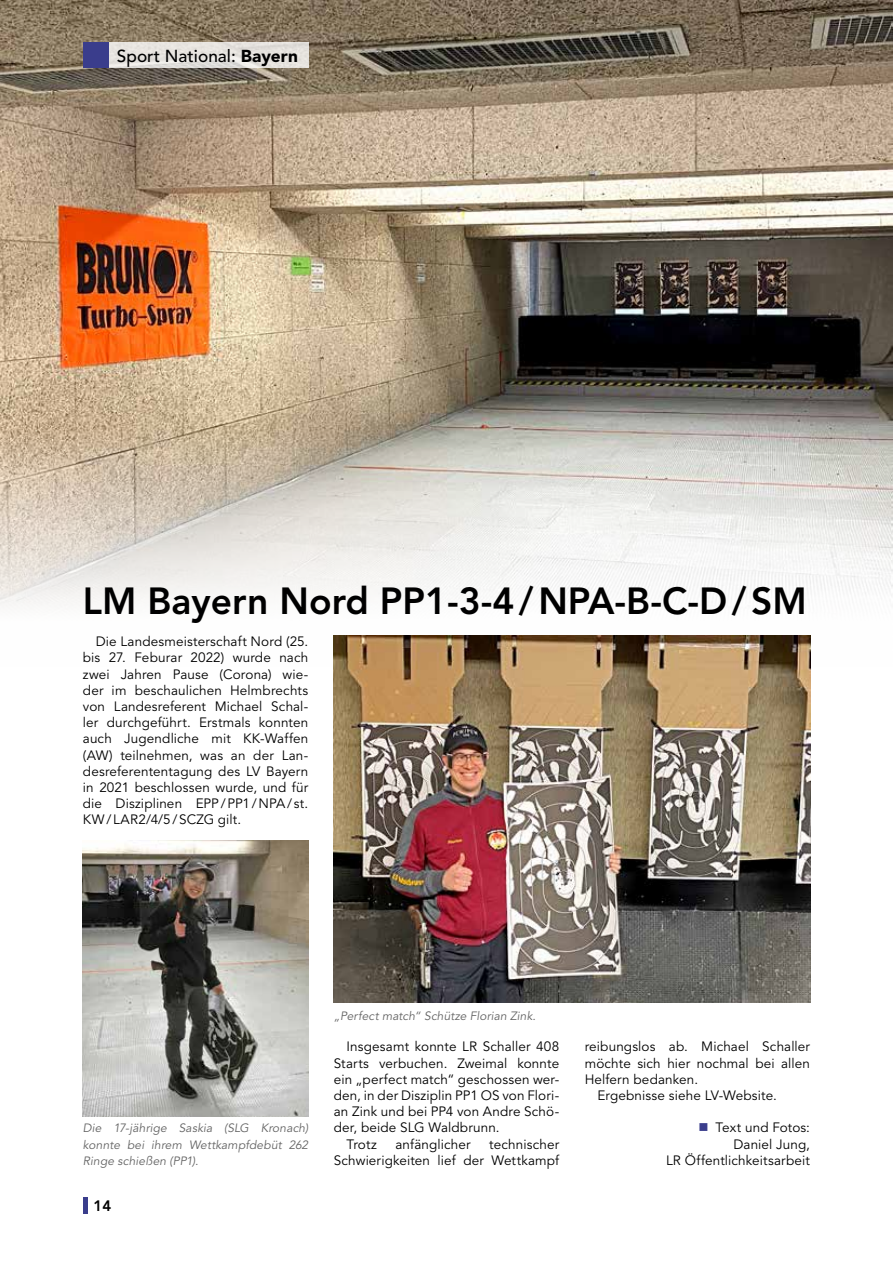
<style>
.page{position:relative;width:893px;height:1263px;background:#fff}
.page>*{position:absolute;margin:0;border:0;box-sizing:border-box;transform-origin:0 0}
.t1{font:800 37.5px "Avenir LT Std";color:#000}
.t2{font:500 17.25px "Avenir LT Std";color:#000}
.t3{font:800 15px "Avenir LT Std";color:#000}
.t4{font:13.5px/16.2px "Avenir LT Std";letter-spacing:.01em;color:#000;text-align:right}
.t5{font:italic 12px/16.2px "Avenir LT Std";letter-spacing:.01em;color:#636363;text-align:justify}
.s1{font-weight:900}
.s2{color:#3a3d8c}
</style>
<div class="page">
<hr style="left:83px;top:1197px;width:4px;height:16px;background:#3a3d8c">
<img style="left:0;top:0;width:893px;height:666px">
<svg style="left:108px;top:43px;width:201px;height:25px;fill:#e6e3de"></svg>
<div style="left:83px;top:43px;width:25px;height:25px;background:#3a3d8c"></div>
<img style="left:334px;top:636px;width:476px;height:367px">
<img style="left:83px;top:841px;width:225px;height:275px">
<p class="t2" style="left:117px;top:46px;width:183px">Sport National: <span class="s1">Bayern</span></p>
<h1 class="t1" style="left:83px;top:579px;width:725px">LM Bayern Nord PP1-3-4/NPA-B-C-D/SM</h1>
<p class="t4" style="left:83px;top:634px;width:227px;text-align:justify;text-indent:13px">Die Landesmeisterschaft Nord (25. bis 27. Feburar 2022) wurde nach zwei Jahren Pause (Corona) wie&shy;der im beschaulichen Helmbrechts von Landesreferent Michael Schal&shy;ler durchgeführt. Erstmals konnten auch Jugendliche mit KK-Waffen (AW) teilnehmen, was an der Lan&shy;desreferententagung des LV Bayern in 2021 beschlossen wurde, und für die Disziplinen EPP/PP1/NPA/ st.<br>KW/LAR2/4/5/SCZG gilt.</p>
<p class="t5" style="left:83px;top:1120px;width:227px">Die 17-jährige Saskia (SLG Kronach) konnte bei ihrem Wettkampfdebüt 262<br>Ringe schießen (PP1).</p>
<p class="t3" style="left:94px;top:1197px;width:19px">14</p>
<p class="t5" style="left:334px;top:1008px;width:204px">„Perfect match“ Schütze Florian Zink.</p>
<p class="t4" style="left:347px;top:1039px;width:214px">Insgesamt konnte LR Schaller 408</p>
<p class="t4" style="left:334px;top:1055px;width:227px">Starts verbuchen. Zweimal konnte</p>
<p class="t4" style="left:334px;top:1071px;width:227px">ein „perfect match“ geschossen wer-</p>
<p class="t4" style="left:334px;top:1087px;width:227px">den, in der Disziplin PP1 OS von Flori-</p>
<p class="t4" style="left:334px;top:1104px;width:227px">an Zink und bei PP4 von Andre Schö-</p>
<p class="t4" style="left:334px;top:1120px;width:167px">der, beide SLG Waldbrunn.</p>
<p class="t4" style="left:347px;top:1136px;width:32px">Trotz</p>
<p class="t4" style="left:395px;top:1136px;width:77px">anfänglicher</p>
<p class="t4" style="left:334px;top:1136px;width:227px">technischer<br>Schwierigkeiten lief der Wettkampf</p>
<p class="t4" style="left:585px;top:1039px;width:227px">reibungslos ab. Michael Schaller</p>
<p class="t4" style="left:585px;top:1055px;width:227px">möchte sich hier nochmal bei allen</p>
<p class="t4" style="left:585px;top:1071px;width:115px">Helfern bedanken.</p>
<p class="t4" style="left:597px;top:1087px;width:181px">Ergebnisse siehe LV-Website.</p>
<p class="t4" style="left:666px;top:1120px;width:146px"><span class="s2">■</span> Text und Fotos:<br>Daniel Jung,<br>LR Öffentlichkeitsarbeit</p>
</div>
